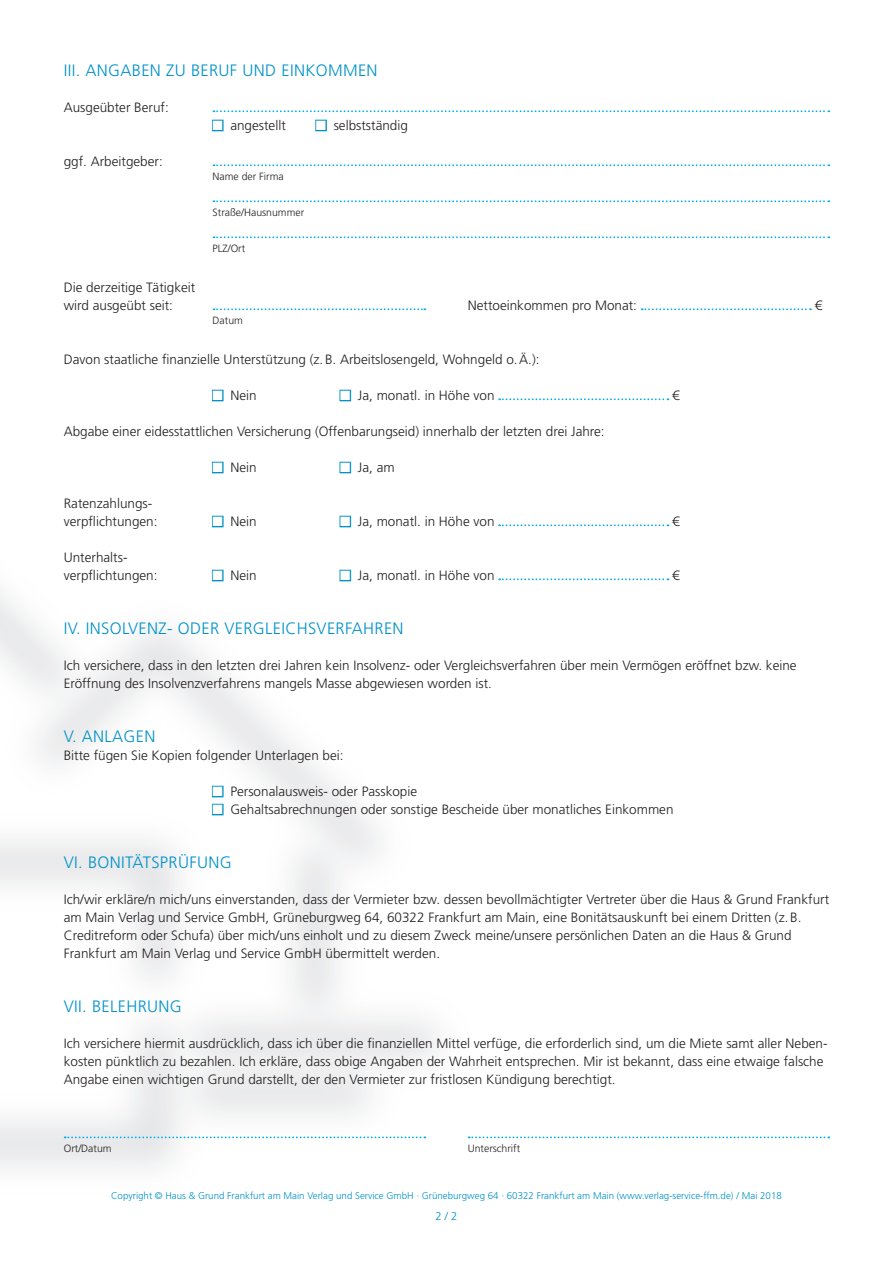
<style>
.page{position:relative;width:893px;height:1263px;background:#fff}
.page>*{position:absolute;margin:0;border:0;box-sizing:border-box;transform-origin:0 0}
.t1{font:300 16.5px "Frutiger LT Std";letter-spacing:.02em;color:#0092c8}
.t2{font:300 13.5px/18px "Frutiger LT Std";color:#231f20}
.t3{font:300 11.25px "Frutiger LT Std";color:#0092c8}
.t4{font:300 10.5px "Frutiger LT Std";color:#231f20}
.t5{font:300 9.75px "Frutiger LT Std";color:#0092c8}
.s1{color:#fff}
</style>
<div class="page">
<img style="left:0;top:389px;width:589px;height:780px">
<svg style="left:213px;top:110px;width:616px;height:2px"></svg>
<div style="left:212px;top:120px;width:12px;height:11px;border:2px solid #0092c8"></div>
<div style="left:315px;top:120px;width:12px;height:11px;border:2px solid #0092c8"></div>
<svg style="left:213px;top:164px;width:616px;height:2px"></svg>
<svg style="left:213px;top:200px;width:616px;height:2px"></svg>
<svg style="left:213px;top:236px;width:616px;height:2px"></svg>
<svg style="left:213px;top:308px;width:212px;height:2px"></svg>
<svg style="left:642px;top:308px;width:169px;height:2px"></svg>
<div style="left:212px;top:390px;width:12px;height:11px;border:2px solid #0092c8"></div>
<div style="left:339px;top:390px;width:12px;height:11px;border:2px solid #0092c8"></div>
<svg style="left:499px;top:398px;width:169px;height:2px"></svg>
<div style="left:212px;top:462px;width:12px;height:11px;border:2px solid #0092c8"></div>
<div style="left:339px;top:462px;width:12px;height:11px;border:2px solid #0092c8"></div>
<div style="left:212px;top:516px;width:12px;height:11px;border:2px solid #0092c8"></div>
<div style="left:339px;top:516px;width:12px;height:11px;border:2px solid #0092c8"></div>
<svg style="left:499px;top:524px;width:169px;height:2px"></svg>
<div style="left:212px;top:570px;width:12px;height:11px;border:2px solid #0092c8"></div>
<div style="left:339px;top:570px;width:12px;height:11px;border:2px solid #0092c8"></div>
<svg style="left:499px;top:578px;width:169px;height:2px"></svg>
<div style="left:212px;top:786px;width:12px;height:11px;border:2px solid #0092c8"></div>
<div style="left:212px;top:804px;width:12px;height:11px;border:2px solid #0092c8"></div>
<svg style="left:65px;top:1136px;width:360px;height:2px"></svg>
<svg style="left:469px;top:1136px;width:360px;height:2px"></svg>
<p class="t1" style="left:64px;top:61px;width:315px">III. ANGABEN ZU BERUF UND EINKOMMEN</p>
<p class="t2" style="left:64px;top:99px;width:107px">Ausgeübter Beruf:</p>
<p class="t2" style="left:213px;top:117px;width:75px"><span class="s1">■</span> angestellt</p>
<p class="t2" style="left:316px;top:117px;width:94px"><span class="s1">■</span> selbstständig</p>
<p class="t2" style="left:64px;top:153px;width:101px">ggf. Arbeitgeber:</p>
<p class="t4" style="left:213px;top:170px;width:73px">Name der Firma</p>
<p class="t4" style="left:213px;top:206px;width:93px">Straße/Hausnummer</p>
<p class="t4" style="left:213px;top:242px;width:34px">PLZ/Ort</p>
<p class="t2" style="left:64px;top:279px;width:133px">Die derzeitige Tätigkeit wird ausgeübt seit:</p>
<p class="t2" style="left:468px;top:297px;width:171px">Nettoeinkommen pro Monat:</p>
<p class="t2" style="left:815px;top:297px;width:9px">€</p>
<p class="t4" style="left:213px;top:314px;width:32px">Datum</p>
<p class="t2" style="left:64px;top:351px;width:477px">Davon staatliche finanzielle Unterstützung (z. B. Arbeitslosengeld, Wohngeld o. Ä.):</p>
<p class="t2" style="left:213px;top:387px;width:46px"><span class="s1">■</span> Nein</p>
<p class="t2" style="left:340px;top:387px;width:156px"><span class="s1">■</span> Ja, monatl. in Höhe von</p>
<p class="t2" style="left:672px;top:387px;width:9px">€</p>
<p class="t2" style="left:64px;top:423px;width:542px">Abgabe einer eidesstattlichen Versicherung (Offenbarungseid) innerhalb der letzten drei Jahre:</p>
<p class="t2" style="left:213px;top:459px;width:46px"><span class="s1">■</span> Nein</p>
<p class="t2" style="left:340px;top:459px;width:56px"><span class="s1">■</span> Ja, am</p>
<p class="t2" style="left:64px;top:495px;width:95px">Ratenzahlungs&shy;verpflichtungen:</p>
<p class="t2" style="left:213px;top:513px;width:46px"><span class="s1">■</span> Nein</p>
<p class="t2" style="left:340px;top:513px;width:156px"><span class="s1">■</span> Ja, monatl. in Höhe von</p>
<p class="t2" style="left:672px;top:513px;width:9px">€</p>
<p class="t2" style="left:64px;top:549px;width:95px">Unterhalts&shy;verpflichtungen:</p>
<p class="t2" style="left:213px;top:567px;width:46px"><span class="s1">■</span> Nein</p>
<p class="t2" style="left:340px;top:567px;width:156px"><span class="s1">■</span> Ja, monatl. in Höhe von</p>
<p class="t2" style="left:672px;top:567px;width:9px">€</p>
<p class="t1" style="left:64px;top:619px;width:341px">IV. INSOLVENZ- ODER VERGLEICHSVERFAHREN</p>
<p class="t2" style="left:64px;top:657px;width:734px">Ich versichere, dass in den letzten drei Jahren kein Insolvenz- oder Vergleichsverfahren über mein Vermögen eröffnet bzw. keine<br>Eröffnung des Insolvenzverfahrens mangels Masse abgewiesen worden ist.</p>
<p class="t1" style="left:64px;top:727px;width:93px">V. ANLAGEN</p>
<p class="t2" style="left:64px;top:747px;width:281px">Bitte fügen Sie Kopien folgender Unterlagen bei:</p>
<p class="t2" style="left:213px;top:783px;width:206px"><span class="s1">■</span> Personalausweis- oder Passkopie</p>
<p class="t2" style="left:213px;top:801px;width:462px"><span class="s1">■</span> Gehaltsabrechnungen oder sonstige Bescheide über monatliches Einkommen</p>
<p class="t1" style="left:64px;top:853px;width:169px">VI. BONITÄTSPRÜFUNG</p>
<p class="t2" style="left:64px;top:891px;width:767px">Ich/wir erkläre/n mich/uns einverstanden, dass der Vermieter bzw. dessen bevollmächtigter Vertreter über die Haus &amp; Grund Frankfurt am Main Verlag und Service GmbH, Grüneburgweg 64, 60322 Frankfurt am Main, eine Bonitätsauskunft bei einem Dritten (z. B.<br>Creditreform oder Schufa) über mich/uns einholt und zu diesem Zweck meine/unsere persönlichen Daten an die Haus &amp; Grund Frankfurt am Main Verlag und Service GmbH übermittelt werden.</p>
<p class="t1" style="left:64px;top:997px;width:119px">VII. BELEHRUNG</p>
<p class="t2" style="left:64px;top:1035px;width:765px">Ich versichere hiermit ausdrücklich, dass ich über die finanziellen Mittel verfüge, die erforderlich sind, um die Miete samt aller Neben&shy;kosten pünktlich zu bezahlen. Ich erkläre, dass obige Angaben der Wahrheit entsprechen. Mir ist bekannt, dass eine etwaige falsche<br>Angabe einen wichtigen Grund darstellt, der den Vermieter zur fristlosen Kündigung berechtigt.</p>
<p class="t4" style="left:64px;top:1142px;width:49px">Ort/Datum</p>
<p class="t4" style="left:468px;top:1142px;width:54px">Unterschrift</p>
<p class="t5" style="left:111px;top:1190px;width:672px">Copyright © Haus &amp; Grund Frankfurt am Main Verlag und Service GmbH · Grüneburgweg 64 · 60322 Frankfurt am Main (www.verlag-service-ffm.de) / Mai 2018</p>
<p class="t3" style="left:436px;top:1210px;width:23px">2 / 2</p>
</div>
